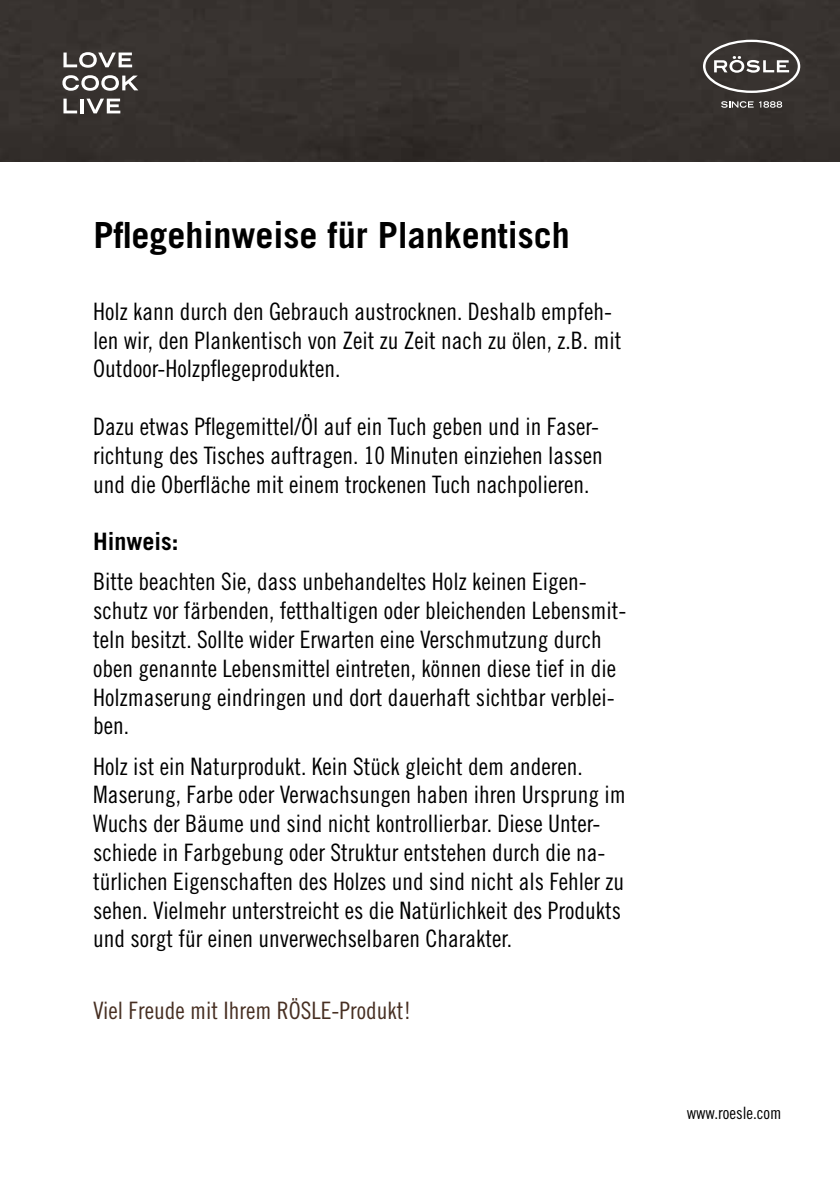
<style>
.page{position:relative;width:840px;height:1191px;background:#fff}
.page>*{position:absolute;margin:0;border:0;box-sizing:border-box;transform-origin:0 0}
.t1{font:700 36px "Trade Gothic";color:#000}
.t2{font:24px/28.8px "Trade Gothic Cond Eighteen";color:#000}
.t3{font:24px "Trade Gothic Cond Eighteen";color:#472f22}
.t4{font:700 24px "Trade Gothic";color:#000}
.t5{font:17px "Trade Gothic Cond Eighteen";color:#000}
</style>
<div class="page">
<div style="left:0;top:0;width:839px;height:161px;background:#36312e"></div>
<svg style="left:702px;top:40px;width:97px;height:53px;background:#5e5a57"></svg>
<svg style="left:720px;top:101px;width:61px;height:7px"></svg>
<svg style="left:63px;top:52px;width:69px;height:16px"></svg>
<svg style="left:62px;top:75px;width:76px;height:16px"></svg>
<svg style="left:63px;top:99px;width:14px;height:14px"></svg>
<hr style="left:80px;top:99px;width:3px;height:14px;background:#fff">
<svg style="left:86px;top:99px;width:34px;height:14px"></svg>
<h1 class="t1" style="left:93px;top:213px;width:478px">Pflegehinweise für Plankentisch</h1>
<p class="t2" style="left:93px;top:296px;width:529px">Holz kann durch den Gebrauch austrocknen. Deshalb empfeh&shy;len wir, den Plankentisch von Zeit zu Zeit nach zu ölen, z.B. mit<br>Outdoor-Holzpflegeprodukten.</p>
<p class="t2" style="left:93px;top:412px;width:511px">Dazu etwas Pflegemittel/Öl auf ein Tuch geben und in Faser&shy;richtung des Tisches auftragen. 10 Minuten einziehen lassen und die Oberfläche mit einem trockenen Tuch nachpolieren.</p>
<p class="t4" style="left:93px;top:527px;width:87px">Hinweis:</p>
<p class="t2" style="left:93px;top:567px;width:534px">Bitte beachten Sie, dass unbehandeltes Holz keinen Eigen&shy;schutz vor färbenden, fetthaltigen oder bleichenden Lebensmit&shy;teln besitzt. Sollte wider Erwarten eine Verschmutzung durch oben genannte Lebensmittel eintreten, können diese tief in die Holzmaserung eindringen und dort dauerhaft sichtbar verblei&shy;ben.</p>
<p class="t2" style="left:93px;top:751px;width:534px">Holz ist ein Naturprodukt. Kein Stück gleicht dem anderen.<br>Maserung, Farbe oder Verwachsungen haben ihren Ursprung im Wuchs der Bäume und sind nicht kontrollierbar. Diese Unter&shy;schiede in Farbgebung oder Struktur entstehen durch die na&shy;türlichen Eigenschaften des Holzes und sind nicht als Fehler zu sehen. Vielmehr unterstreicht es die Natürlichkeit des Produkts und sorgt für einen unverwechselbaren Charakter.</p>
<p class="t3" style="left:93px;top:996px;width:320px">Viel Freude mit Ihrem RÖSLE-Produkt!</p>
<p class="t5" style="left:686px;top:1103px;width:96px">www.roesle.com</p>
</div>
